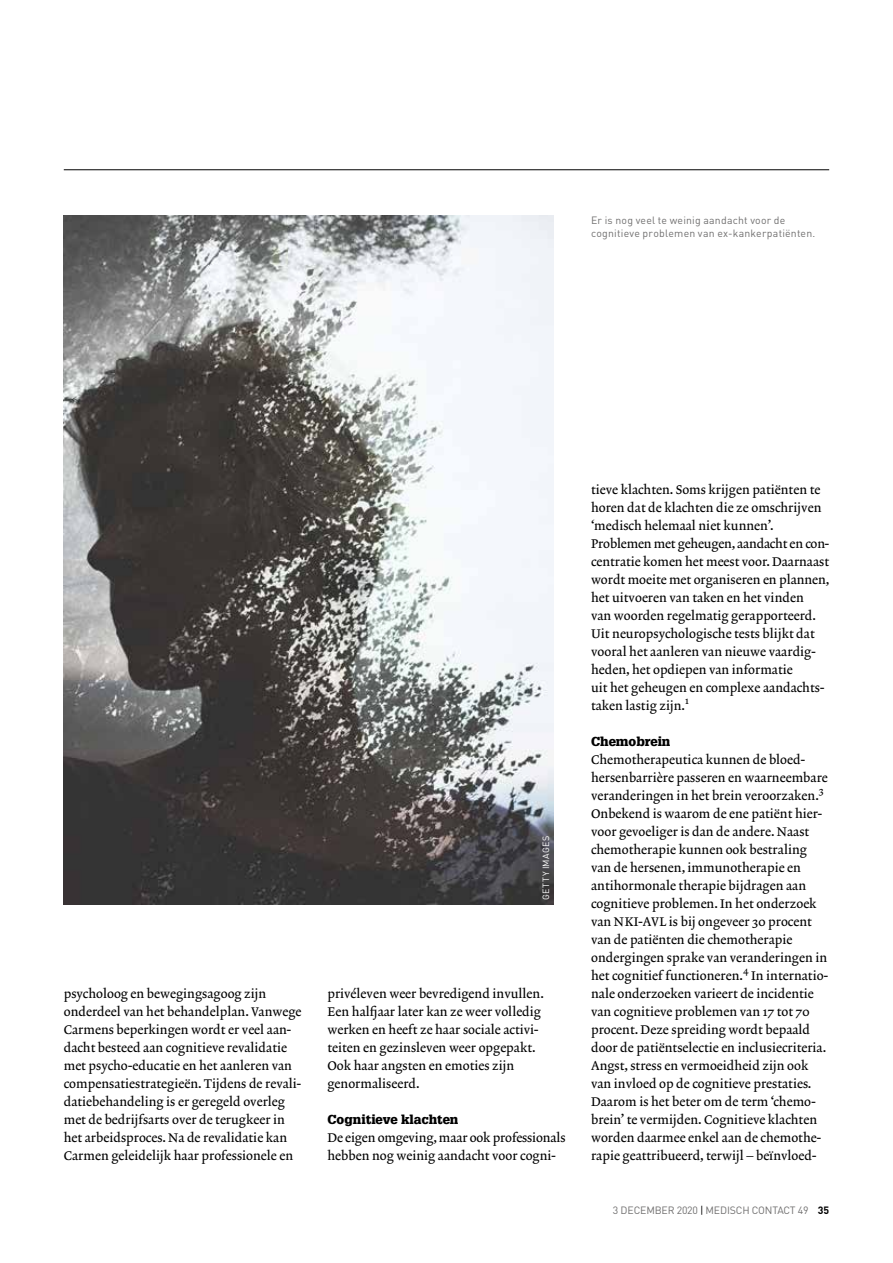
<style>
.page{position:relative;width:893px;height:1263px;background:#fff}
.page>*{position:absolute;margin:0;border:0;box-sizing:border-box;transform-origin:0 0}
.t1{font:12.75px/18px "Lexicon No 2 Roman A";color:#000}
.t2{font:900 12.75px "Glypha LT Std";color:#000}
.t3{font:10.5px/13.5px "DINOT";letter-spacing:.02em;color:#706f6f}
.t4{font:10.5px "DINOT";letter-spacing:-.015em;color:#706f6f}
.t5{font:10.2px "Lexicon No 2 Roman A";color:#000}
.t6{font:9px "DINOT";letter-spacing:.06em;color:#fff}
.s1{color:#000}
.s2{font-weight:700;color:#000}
</style>
<div class="page">
<img style="left:64px;top:216px;width:489px;height:688px">
<hr style="left:64px;top:169px;width:765px;height:1px;background:#000">
<p class="t3" style="left:591px;top:213px;width:226px">Er is nog veel te weinig aandacht voor de cognitieve problemen van ex-kankerpatiënten.</p>
<p class="t6" style="left:540px;top:900px;width:66px;rotate:-90deg">GETTY IMAGES</p>
<p class="t1" style="left:64px;top:985px;width:239px">psycholoog en bewegingsagoog zijn onderdeel van het behandelplan. Vanwege Carmens beperkingen wordt er veel aan&shy;dacht besteed aan cognitieve revalidatie met psycho-educatie en het aanleren van compensatiestrategieën. Tijdens de revali&shy;datiebehandeling is er geregeld overleg met de bedrijfsarts over de terugkeer in het arbeidsproces. Na de revalidatie kan Carmen geleidelijk haar professionele en</p>
<p class="t1" style="left:327px;top:985px;width:218px">privéleven weer bevredigend invullen.<br>Een halfjaar later kan ze weer volledig werken en heeft ze haar sociale activi&shy;teiten en gezinsleven weer opgepakt.<br>Ook haar angsten en emoties zijn genormaliseerd.</p>
<p class="t2" style="left:327px;top:1112px;width:133px">Cognitieve klachten</p>
<p class="t1" style="left:327px;top:1129px;width:240px">De eigen omgeving, maar ook professionals hebben nog weinig aandacht voor cogni-</p>
<p class="t1" style="left:591px;top:481px;width:240px">tieve klachten. Soms krijgen patiënten te horen dat de klachten die ze omschrijven ‘medisch helemaal niet kunnen’.<br>Problemen met geheugen, aandacht en con&shy;centratie komen het meest voor. Daarnaast wordt moeite met organiseren en plannen, het uitvoeren van taken en het vinden<br>van woorden regelmatig gerapporteerd.<br>Uit neuropsychologische tests blijkt dat vooral het aanleren van nieuwe vaardig&shy;heden, het opdiepen van informatie<br>uit het geheugen en complexe aandachts&shy;taken lastig zijn.</p>
<p class="t5" style="left:685px;top:694px;width:5px">1</p>
<p class="t2" style="left:591px;top:734px;width:81px">Chemobrein</p>
<p class="t1" style="left:591px;top:751px;width:238px">Chemotherapeutica kunnen de bloed&shy;hersenbarrière passeren en waarneembare veranderingen in het brein veroorzaken.</p>
<p class="t5" style="left:819px;top:784px;width:6px">3</p>
<p class="t1" style="left:591px;top:805px;width:238px">Onbekend is waarom de ene patiënt hier&shy;voor gevoeliger is dan de andere. Naast chemotherapie kunnen ook bestraling van de hersenen, immunotherapie en antihormonale therapie bijdragen aan cognitieve problemen. In het onderzoek van NKI-AVL is bij ongeveer 30 procent van de patiënten die chemotherapie ondergingen sprake van veranderingen in het cognitief functioneren.</p>
<p class="t5" style="left:743px;top:964px;width:7px">4</p>
<p class="t1" style="left:591px;top:967px;width:238px;text-indent:160px">In internatio&shy;nale onderzoeken varieert de incidentie van cognitieve problemen van 17 tot 70 procent. Deze spreiding wordt bepaald door de patiëntselectie en inclusiecriteria.<br>Angst, stress en vermoeidheid zijn ook van invloed op de cognitieve prestaties.<br>Daarom is het beter om de term ‘chemo&shy;brein’ te vermijden. Cognitieve klachten worden daarmee enkel aan de chemothe&shy;rapie geattribueerd, terwijl – beïnvloed-</p>
<p class="t4" style="left:613px;top:1203px;width:218px">3 DECEMBER 2020 <span class="s1">|</span> MEDISCH CONTACT 49 <span class="s2">35</span></p>
</div>
